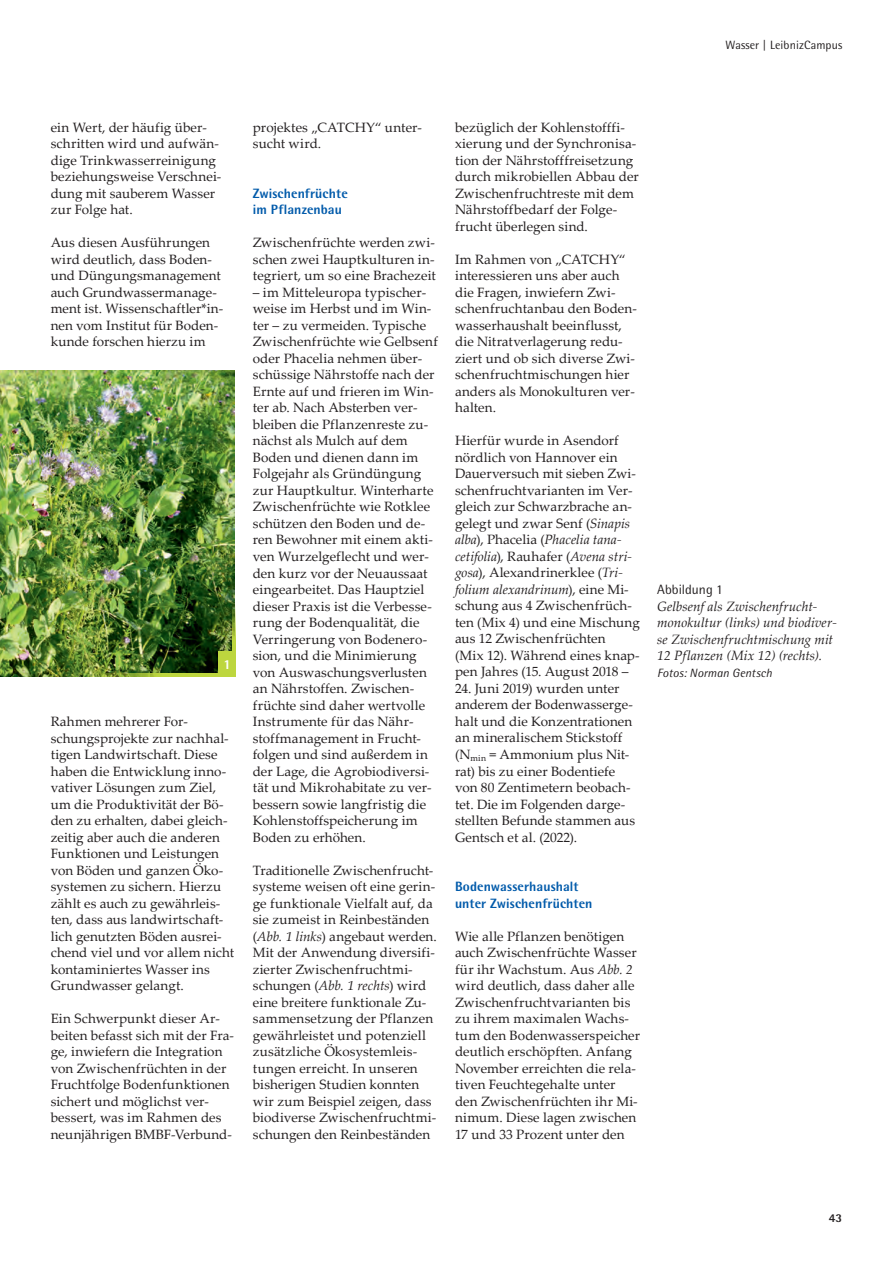
<style>
.page{position:relative;width:893px;height:1263px;background:#fff}
.page>*{position:absolute;margin:0;border:0;box-sizing:border-box;transform-origin:0 0}
.t1{font:13.5px/16.5px "Palatino Linotype";letter-spacing:.005em;color:#231f20}
.t2{font:italic 13.5px/16.5px "Palatino Linotype";letter-spacing:.005em;color:#231f20}
.t3{font:800 13.5px/16.5px "Rotis Semi Sans";letter-spacing:.005em;color:#015aaa}
.t4{font:13.5px "Rotis Semi Sans";letter-spacing:.005em;color:#231f20}
.t5{font:800 13.5px "Rotis Semi Sans";color:#fff}
.t6{font:12px "Rotis Semi Sans";letter-spacing:.01em;color:#231f20}
.t7{font:italic 12px "Rotis Semi Sans";letter-spacing:.005em;color:#231f20}
.t8{font:800 12px "Rotis Semi Sans";color:#231f20}
.s1{font-style:italic}
</style>
<div class="page">
<img style="left:0;top:370px;width:235px;height:306px">
<hr style="left:233px;top:584px;width:3px;height:92px;background:#bdd63e">
<hr style="left:51px;top:673px;width:185px;height:3px;background:#bdd63e">
<div style="left:219px;top:650px;width:17px;height:26px;background:#bdd63e"></div>
<p class="t6" style="left:725px;top:38px;width:118px">Wasser | LeibnizCampus</p>
<p class="t1" style="left:51px;top:118px;width:172px">ein Wert, der häufig über&shy;schritten wird und aufwän&shy;dige Trinkwasserreinigung beziehungsweise Verschnei&shy;dung mit sauberem Wasser zur Folge hat.</p>
<p class="t1" style="left:51px;top:234px;width:174px">Aus diesen Ausführungen wird deutlich, dass Boden&shy;und Düngungsmanagement auch Grundwassermanage&shy;ment ist. Wissenschaftler*in&shy;nen vom Institut für Boden&shy;kunde forschen hierzu im</p>
<p class="t5" style="left:223px;top:655px;width:9px">1</p>
<p class="t1" style="left:51px;top:712px;width:185px">Rahmen mehrerer For&shy;schungsprojekte zur nachhal&shy;tigen Landwirtschaft. Diese haben die Entwicklung inno&shy;vativer Lösungen zum Ziel, um die Produktivität der Bö&shy;den zu erhalten, dabei gleich&shy;zeitig aber auch die anderen<br>Funktionen und Leistungen von Böden und ganzen Öko&shy;systemen zu sichern. Hierzu zählt es auch zu gewährleis&shy;ten, dass aus landwirtschaft&shy;lich genutzten Böden ausrei&shy;chend viel und vor allem nicht kontaminiertes Wasser ins<br>Grundwasser gelangt.</p>
<p class="t1" style="left:51px;top:1009px;width:185px">Ein Schwerpunkt dieser Ar&shy;beiten befasst sich mit der Fra&shy;ge, inwiefern die Integration von Zwischenfrüchten in der<br>Fruchtfolge Bodenfunktionen sichert und möglichst ver&shy;bessert, was im Rahmen des neunjährigen BMBF-Verbund-</p>
<p class="t1" style="left:253px;top:118px;width:171px">projektes „CATCHY“ unter&shy;sucht wird.</p>
<p class="t3" style="left:253px;top:184px;width:96px">Zwischenfrüchte im Pflanzenbau</p>
<p class="t1" style="left:253px;top:234px;width:184px;text-align:justify">Zwischenfrüchte werden zwi&shy;schen zwei Hauptkulturen in&shy;tegriert, um so eine Brachezeit</p>
<p class="t1" style="left:253px;top:283px;width:186px">– im Mitteleuropa typischer&shy;weise im Herbst und im Win&shy;ter – zu vermeiden. Typische<br>Zwischenfrüchte wie Gelbsenf oder Phacelia nehmen über&shy;schüssige Nährstoffe nach der<br>Ernte auf und frieren im Win&shy;ter ab. Nach Absterben ver&shy;bleiben die Pflanzenreste zu&shy;nächst als Mulch auf dem<br>Boden und dienen dann im<br>Folgejahr als Gründüngung zur Hauptkultur. Winterharte<br>Zwischenfrüchte wie Rotklee schützen den Boden und de&shy;ren Bewohner mit einem akti&shy;ven Wurzelgeflecht und wer&shy;den kurz vor der Neuaussaat eingearbeitet. Das Hauptziel dieser Praxis ist die Verbesse&shy;rung der Bodenqualität, die<br>Verringerung von Bodenero&shy;sion, und die Minimierung von Auswaschungsverlusten an Nährstoffen. Zwischen&shy;früchte sind daher wertvolle<br>Instrumente für das Nähr&shy;stoffmanagement in Frucht&shy;folgen und sind außerdem in der Lage, die Agrobiodiversi&shy;tät und Mikrohabitate zu ver&shy;bessern sowie langfristig die<br>Kohlenstoffspeicherung im<br>Boden zu erhöhen.</p>
<p class="t1" style="left:253px;top:861px;width:185px">Traditionelle Zwischenfrucht&shy;systeme weisen oft eine gerin&shy;ge funktionale Vielfalt auf, da sie zumeist in Reinbeständen (<span class="s1">Abb. 1 links</span>) angebaut werden.<br>Mit der Anwendung diversifi&shy;zierter Zwischenfruchtmi&shy;schungen (<span class="s1">Abb. 1 rechts</span>) wird eine breitere funktionale Zu&shy;sammensetzung der Pflanzen gewährleistet und potenziell zusätzliche Ökosystemleis&shy;tungen erreicht. In unseren bisherigen Studien konnten wir zum Beispiel zeigen, dass biodiverse Zwischenfruchtmi&shy;schungen den Reinbeständen</p>
<p class="t1" style="left:455px;top:118px;width:185px">bezüglich der Kohlenstofffi&shy;xierung und der Synchronisa&shy;tion der Nährstofffreisetzung durch mikrobiellen Abbau der<br>Zwischenfruchtreste mit dem<br>Nährstoffbedarf der Folge&shy;frucht überlegen sind.</p>
<p class="t1" style="left:455px;top:250px;width:183px">Im Rahmen von „CATCHY“ interessieren uns aber auch die Fragen, inwiefern Zwi&shy;schenfruchtanbau den Boden&shy;wasserhaushalt beeinflusst, die Nitratverlagerung redu&shy;ziert und ob sich diverse Zwi&shy;schenfruchtmischungen hier anders als Monokulturen ver&shy;halten.</p>
<p class="t1" style="left:455px;top:432px;width:186px">Hierfür wurde in Asendorf nördlich von Hannover ein<br>Dauerversuch mit sieben Zwi&shy;schenfruchtvarianten im Ver&shy;gleich zur Schwarzbrache an&shy;gelegt und zwar Senf (<span class="s1">Sinapis alba</span>), Phacelia (<span class="s1">Phacelia tana&shy;cetifolia</span>), Rauhafer (<span class="s1">Avena stri&shy;gosa</span>), Alexandrinerklee (<span class="s1">Tri&shy;folium alexandrinum</span>), eine Mi&shy;schung aus 4 Zwischenfrüch&shy;ten (Mix 4) und eine Mischung aus 12 Zwischenfrüchten<br>(Mix 12). Während eines knap&shy;pen Jahres (15. August 2018 –</p>
<p class="t1" style="left:455px;top:679px;width:182px">24. Juni 2019) wurden unter anderem der Bodenwasserge&shy;halt und die Konzentrationen an mineralischem Stickstoff (N<sub>min</sub> = Ammonium plus Nit&shy;rat) bis zu einer Bodentiefe von 80 Zentimetern beobach&shy;tet. Die im Folgenden darge&shy;stellten Befunde stammen aus<br>Gentsch et al. (2022).</p>
<p class="t3" style="left:455px;top:878px;width:139px">Bodenwasserhaushalt unter Zwischenfrüchten</p>
<p class="t1" style="left:455px;top:927px;width:186px">Wie alle Pflanzen benötigen auch Zwischenfrüchte Wasser für ihr Wachstum. Aus <span class="s1">Abb. 2 </span>wird deutlich, dass daher alle<br>Zwischenfruchtvarianten bis zu ihrem maximalen Wachs&shy;tum den Bodenwasserspeicher deutlich erschöpften. Anfang<br>November erreichten die rela&shy;tiven Feuchtegehalte unter den Zwischenfrüchten ihr Mi&shy;nimum. Diese lagen zwischen<br>17 und 33 Prozent unter den</p>
<p class="t4" style="left:657px;top:581px;width:67px">Abbildung 1</p>
<p class="t2" style="left:657px;top:597px;width:181px">Gelbsenf als Zwischenfrucht&shy;monokultur (links) und biodiver&shy;se Zwischenfruchtmischung mit<br>12 Pflanzen (Mix 12) (rechts).</p>
<p class="t7" style="left:657px;top:665px;width:116px">Fotos: Norman Gentsch</p>
<p class="t8" style="left:828px;top:1209px;width:15px">43</p>
</div>
